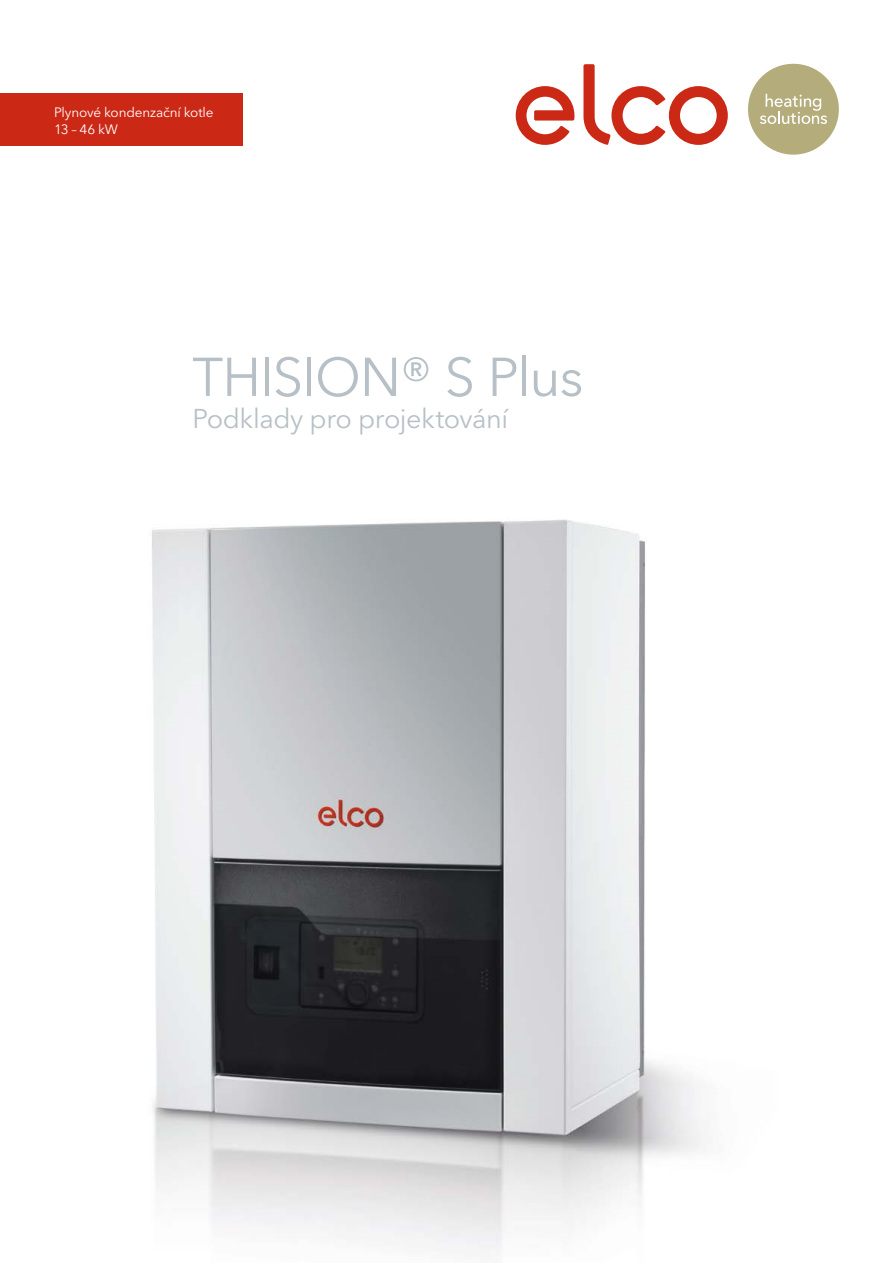
<style>
.page{position:relative;width:893px;height:1263px;background:#fff}
.page>*{position:absolute;margin:0;border:0;box-sizing:border-box;transform-origin:0 0}
.t1{font:54px "Avenir Next LT Pro";letter-spacing:-.02em;color:#b6c0c6}
.t2{font:27px "Avenir Next LT Pro";letter-spacing:-.02em;color:#b6c0c6}
.t3{font:13.5px/16.2px "Avenir Next LT Pro";letter-spacing:-.01em;color:#fff}
</style>
<div class="page">
<img style="left:152px;top:519px;width:551px;height:734px">
<svg style="left:516px;top:64px;width:212px;height:81px"></svg>
<div style="left:748px;top:64px;width:91px;height:91px;background:#b4ac7b;border-radius:50%"></div>
<svg style="left:760px;top:94px;width:67px;height:30px"></svg>
<div style="left:0;top:94px;width:242px;height:52px;background:#cb2815"></div>
<p class="t3" style="left:54px;top:104px;width:161px">Plynové kondenzační kotle<br>13 – 46 kW</p>
<h1 class="t1" style="left:192px;top:345px;width:393px">THISION® S Plus</h1>
<h2 class="t2" style="left:192px;top:403px;width:317px">Podklady pro projektování</h2>
</div>
